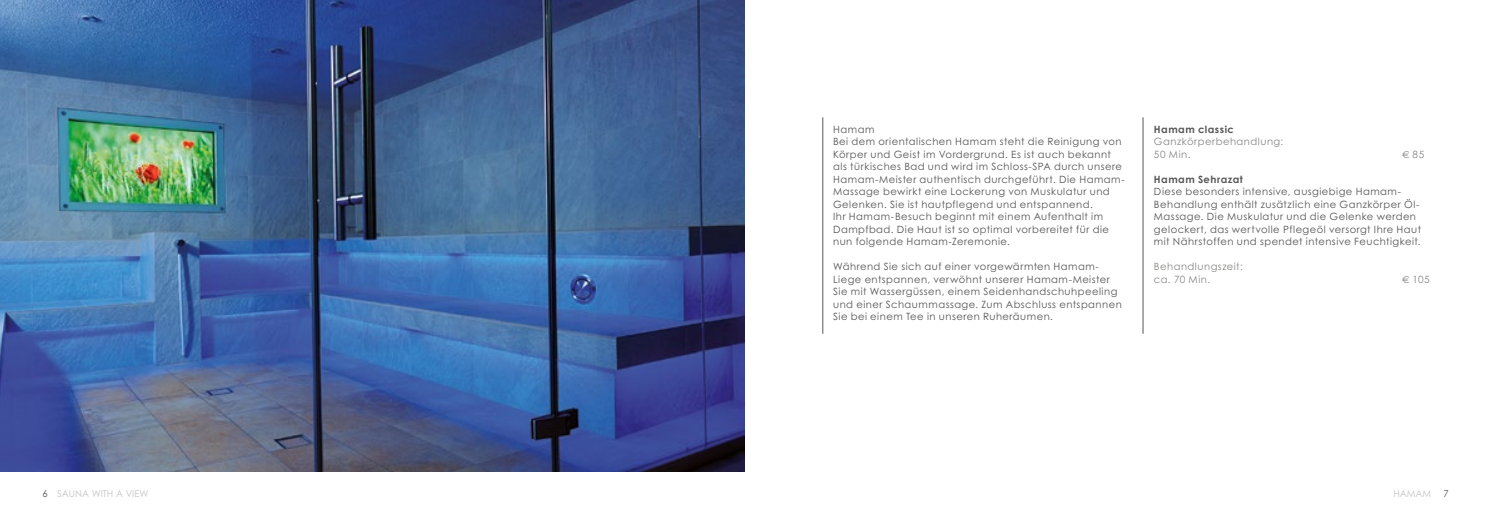
<style>
.page{position:relative;width:1489px;height:525px;background:#fff}
.page>*{position:absolute;margin:0;border:0;box-sizing:border-box;transform-origin:0 0}
.t1{font:10px/12.5px "Century Gothic";letter-spacing:.05em;color:#565656}
.t2{font:10px/12.5px "Century Gothic";letter-spacing:.05em;color:#878786}
.t3{font:700 10px "Century Gothic";letter-spacing:.05em;color:#565656}
.t4{font:9.5px "Century Gothic";color:#c5c6c6}
.t5{font:9.5px "Century Gothic";color:#565656}
.s1{font-family:"Euro Sans Std"}
.s2{color:#565656}
</style>
<div class="page">
<img style="left:0;top:0;width:744px;height:471px">
<hr style="left:822px;top:117px;width:1px;height:216px;background:#565656">
<hr style="left:1142px;top:117px;width:1px;height:216px;background:#565656">
<p class="t1" style="left:833px;top:123px;width:293px">Hamam<br>Bei dem orientalischen Hamam steht die Reinigung von Körper und Geist im Vordergrund. Es ist auch bekannt als türkisches Bad und wird im Schloss-SPA durch unsere Hamam-Meister authentisch durchgeführt. Die Hamam-Massage bewirkt eine Lockerung von Muskulatur und Gelenken. Sie ist hautpflegend und entspannend.<br>Ihr Hamam-Besuch beginnt mit einem Aufenthalt im Dampfbad. Die Haut ist so optimal vorbereitet für die nun folgende Hamam-Zeremonie.</p>
<p class="t1" style="left:833px;top:260px;width:290px">Während Sie sich auf einer vorgewärmten Hamam-Liege entspannen, verwöhnt unserer Hamam-Meister Sie mit Wassergüssen, einem Seidenhandschuhpeeling und einer Schaummassage. Zum Abschluss entspannen Sie bei einem Tee in unseren Ruheräumen.</p>
<p class="t3" style="left:1153px;top:123px;width:81px">Hamam classic</p>
<p class="t2" style="left:1153px;top:135px;width:131px">Ganzkörperbehandlung:<br>50 Min.</p>
<p class="t2" style="left:1401px;top:148px;width:24px"><span class="s1">€</span> 85</p>
<p class="t3" style="left:1153px;top:173px;width:90px">Hamam Sehrazat</p>
<p class="t1" style="left:1153px;top:185px;width:268px">Diese besonders intensive, ausgiebige Hamam-Behandlung enthält zusätzlich eine Ganzkörper Öl-Massage. Die Muskulatur und die Gelenke werden gelockert, das wertvolle Pflegeöl versorgt Ihre Haut mit Nährstoffen und spendet intensive Feuchtigkeit.</p>
<p class="t2" style="left:1153px;top:260px;width:90px">Behandlungszeit: ca. 70 Min.</p>
<p class="t2" style="left:1401px;top:273px;width:29px"><span class="s1">€</span> 105</p>
<p class="t4" style="left:43px;top:487px;width:108px"><span class="s2">6</span> SAUNA WITH A VIEW</p>
<p class="t4" style="left:1393px;top:487px;width:39px">HAMAM</p>
<p class="t5" style="left:1443px;top:487px;width:7px">7</p>
</div>
